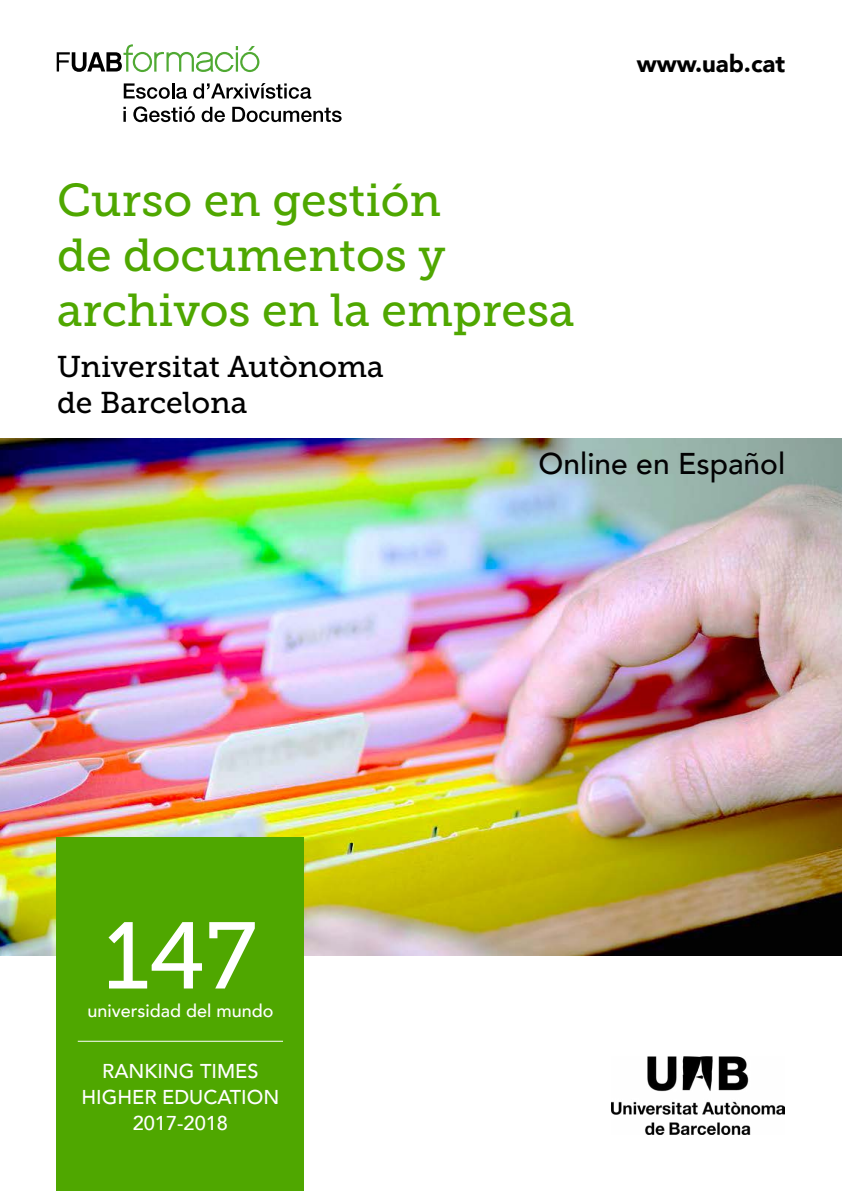
<style>
.page{position:relative;width:842px;height:1191px;background:#fff}
.page>*{position:absolute;margin:0;border:0;box-sizing:border-box;transform-origin:0 0}
.t1{font:94px "Museo Slab 500";color:#fff}
.t2{font:46px/55.2px "Museo Slab 500";color:#4fa700}
.t3{font:30px/36px "Museo Slab 500";color:#000}
.t4{font:500 30px "Avenir";color:#020203}
.t5{font:900 24px "Avenir";color:#000}
.t6{font:500 20px/26px "Avenir";color:#fff;text-align:center}
.t7{font:500 18px "Avenir";color:#fff}
</style>
<div class="page">
<img style="left:0;top:438px;width:842px;height:518px">
<div style="left:57px;top:837px;width:247px;height:354px;background:#4fa700"></div>
<img style="left:612px;top:1057px;width:173px;height:77px">
<svg style="left:57px;top:44px;width:202px;height:28px"></svg>
<svg style="left:123px;top:107px;width:3px;height:15px"></svg>
<svg style="left:133px;top:106px;width:62px;height:16px"></svg>
<svg style="left:202px;top:107px;width:23px;height:15px"></svg>
<svg style="left:232px;top:107px;width:110px;height:15px"></svg>
<svg style="left:124px;top:83px;width:63px;height:16px"></svg>
<svg style="left:193px;top:83px;width:118px;height:16px"></svg>
<hr style="left:78px;top:1040px;width:205px;height:1px;background:#fff">
<p class="t2" style="left:57px;top:172px;width:519px">Curso en gestión<br>de documentos y archivos en la empresa</p>
<p class="t3" style="left:57px;top:348px;width:328px">Universitat Autònoma de Barcelona</p>
<p class="t5" style="left:637px;top:43px;width:150px">www.uab.cat</p>
<h1 class="t1" style="left:104px;top:903px;width:154px">147</h1>
<p class="t7" style="left:87px;top:994px;width:188px">universidad del mundo</p>
<p class="t6" style="left:81px;top:1057px;width:199px">RANKING TIMES<br>HIGHER EDUCATION<br>2017-2018</p>
<p class="t4" style="left:539px;top:437px;width:248px">Online en Español</p>
</div>
